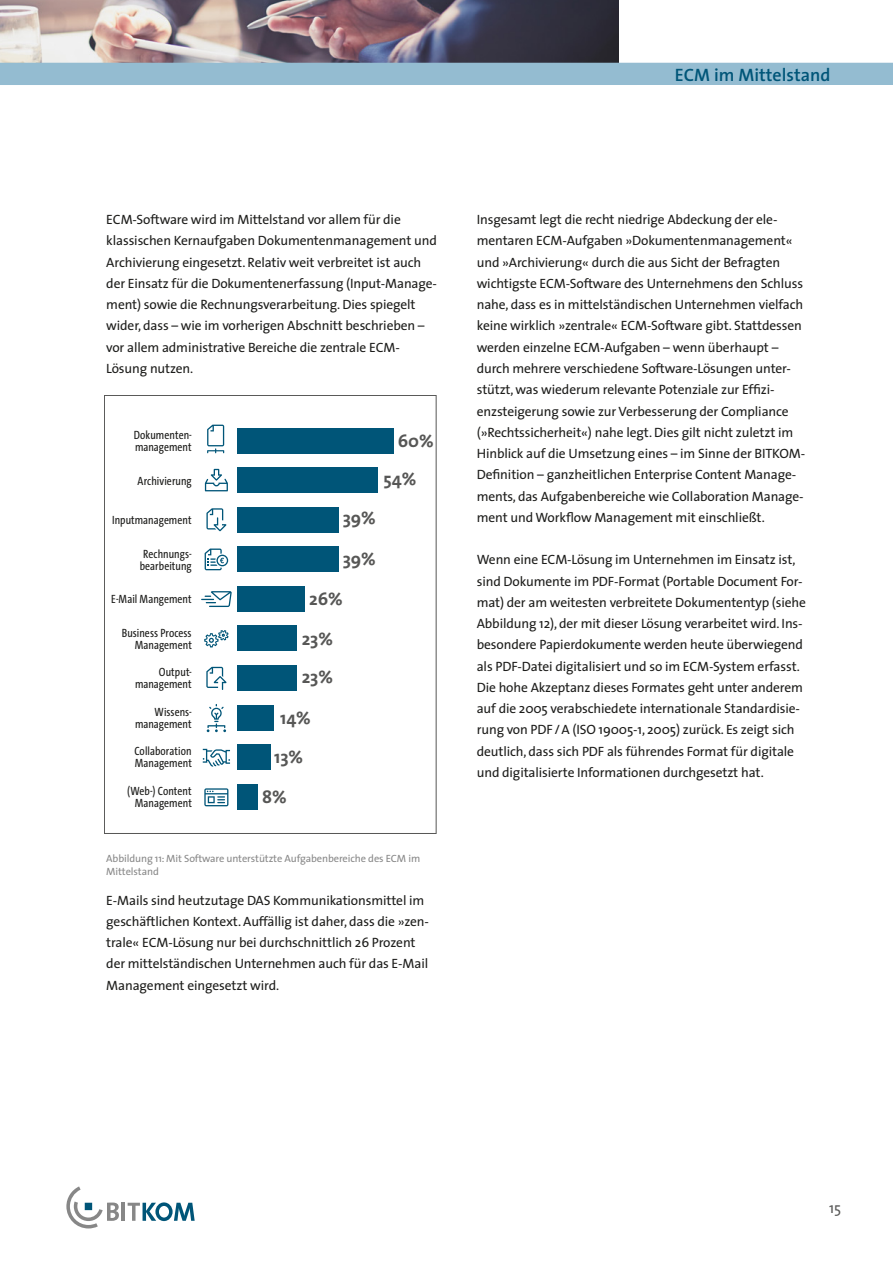
<style>
.page{position:relative;width:893px;height:1263px;background:#fff}
.page>*{position:absolute;margin:0;border:0;box-sizing:border-box;transform-origin:0 0}
.t1{font:700 18px/38.7px "The Sans";letter-spacing:-.005em;color:#575756;text-align:center}
.t2{font:600 18px "The Sans";color:#005578}
.t3{font:15px "The Sans";color:#575756}
.t4{font:13.5px/21.3px "The Sans";letter-spacing:-.01em;color:#1d1d1b}
.t5{font:12px/12px "The Sans Cd LF5 Plain";letter-spacing:.005em;color:#1d1d1b;text-align:right}
.t6{font:10.5px/13.5px "The Sans";letter-spacing:-.01em;color:#878787}
</style>
<div class="page">
<img style="left:0;top:0;width:618px;height:63px">
<div style="left:0;top:63px;width:893px;height:22px;background:#94bcd1"></div>
<svg style="left:66px;top:1186px;width:53px;height:42px"></svg>
<hr style="left:121px;top:1203px;width:4px;height:18px;background:#878787">
<div style="left:85px;top:1203px;width:7px;height:7px;background:#005578"></div>
<svg style="left:128px;top:1202px;width:67px;height:19px"></svg>
<div style="left:237px;top:785px;width:21px;height:25px;background:#005578"></div>
<div style="left:237px;top:586px;width:68px;height:26px;background:#005578"></div>
<div style="left:237px;top:626px;width:60px;height:25px;background:#005578"></div>
<div style="left:237px;top:665px;width:60px;height:26px;background:#005578"></div>
<div style="left:237px;top:705px;width:36px;height:25px;background:#005578"></div>
<div style="left:237px;top:744px;width:34px;height:26px;background:#005578"></div>
<div style="left:237px;top:428px;width:156px;height:25px;background:#005578"></div>
<div style="left:237px;top:467px;width:141px;height:26px;background:#005578"></div>
<div style="left:237px;top:507px;width:102px;height:25px;background:#005578"></div>
<div style="left:237px;top:546px;width:102px;height:26px;background:#005578"></div>
<svg style="left:204px;top:630px;width:25px;height:17px"></svg>
<svg style="left:204px;top:788px;width:24px;height:18px"></svg>
<svg style="left:205px;top:469px;width:23px;height:22px"></svg>
<svg style="left:207px;top:704px;width:19px;height:28px"></svg>
<svg style="left:205px;top:548px;width:23px;height:22px"></svg>
<svg style="left:206px;top:667px;width:20px;height:23px"></svg>
<svg style="left:206px;top:508px;width:20px;height:23px"></svg>
<svg style="left:201px;top:591px;width:31px;height:16px"></svg>
<svg style="left:203px;top:749px;width:27px;height:18px"></svg>
<div style="left:104px;top:395px;width:332px;height:439px;border:1px solid #575756"></div>
<svg style="left:207px;top:425px;width:17px;height:28px"></svg>
<h1 class="t2" style="left:675px;top:63px;width:157px">ECM im Mittelstand</h1>
<p class="t4" style="left:106px;top:209px;width:332px">ECM-Software wird im Mittelstand vor allem für die klassischen Kernaufgaben Dokumentenmanagement und Archivierung eingesetzt. Relativ weit verbreitet ist auch der Einsatz für die Dokumentenerfassung (Input-Manage&shy;ment) sowie die Rechnungsverarbeitung. Dies spiegelt wider, dass – wie im vorherigen Abschnitt beschrieben – vor allem administrative Bereiche die zentrale ECM-Lösung nutzen.</p>
<p class="t5" style="left:134px;top:428px;width:59px;text-align:left">Dokumenten&shy;management</p>
<p class="t5" style="left:138px;top:474px;width:56px">Archivierung</p>
<p class="t5" style="left:112px;top:514px;width:81px">Inputmanagement</p>
<p class="t5" style="left:140px;top:547px;width:53px;text-align:left">Rechnungs&shy;bearbeitung</p>
<p class="t5" style="left:111px;top:593px;width:82px">E-Mail Mangement</p>
<p class="t5" style="left:122px;top:626px;width:72px">Business Process<br>Management</p>
<p class="t5" style="left:135px;top:666px;width:58px">Output&shy;management</p>
<p class="t5" style="left:135px;top:705px;width:58px">Wissens&shy;management</p>
<p class="t5" style="left:134px;top:745px;width:59px;text-align:left">Collaboration<br>Management</p>
<p class="t5" style="left:127px;top:784px;width:66px">(Web-) Content<br>Management</p>
<h1 class="t1" style="left:384px;top:422px;width:52px;line-height:38px;text-align:left;text-indent:14px">60%<br>54%</h1>
<h1 class="t1" style="left:343px;top:499px;width:35px">39%</h1>
<h1 class="t1" style="left:343px;top:540px;width:35px">39%</h1>
<h1 class="t1" style="left:302px;top:580px;width:43px">26%<br>23%<br>23%</h1>
<h1 class="t1" style="left:274px;top:698px;width:38px;line-height:39.5px">14%<br>13%</h1>
<h1 class="t1" style="left:262px;top:778px;width:26px">8%</h1>
<p class="t6" style="left:106px;top:852px;width:315px">Abbildung 11: Mit Software unterstützte Aufgabenbereiche des ECM im<br>Mittelstand</p>
<p class="t4" style="left:106px;top:889px;width:324px">E-Mails sind heutzutage DAS Kommunikationsmittel im geschäftlichen Kontext. Auffällig ist daher, dass die »zen&shy;trale« ECM-Lösung nur bei durchschnittlich 26 Prozent der mittelständischen Unternehmen auch für das E-Mail Management eingesetzt wird.</p>
<p class="t4" style="left:477px;top:209px;width:330px">Insgesamt legt die recht niedrige Abdeckung der ele&shy;mentaren ECM-Aufgaben »Dokumentenmanagement« und »Archivierung« durch die aus Sicht der Befragten wichtigste ECM-Software des Unternehmens den Schluss nahe, dass es in mittelständischen Unternehmen vielfach keine wirklich »zentrale« ECM-Software gibt. Stattdessen werden einzelne ECM-Aufgaben – wenn überhaupt – durch mehrere verschiedene Software-Lösungen unter&shy;stützt, was wiederum relevante Potenziale zur Effizi&shy;enzsteigerung sowie zur Verbesserung der Compliance (»Rechtssicherheit«) nahe legt. Dies gilt nicht zuletzt im Hinblick auf die Umsetzung eines – im Sinne der BITKOM-Definition – ganzheitlichen Enterprise Content Manage&shy;ments, das Aufgabenbereiche wie Collaboration Manage&shy;ment und Workflow Management mit einschließt.</p>
<p class="t4" style="left:477px;top:549px;width:331px">Wenn eine ECM-Lösung im Unternehmen im Einsatz ist, sind Dokumente im PDF-Format (Portable Document For&shy;mat) der am weitesten verbreitete Dokumententyp (siehe Abbildung 12), der mit dieser Lösung verarbeitet wird. Ins&shy;besondere Papierdokumente werden heute überwiegend als PDF-Datei digitalisiert und so im ECM-System erfasst.<br>Die hohe Akzeptanz dieses Formates geht unter anderem auf die 2005 verabschiedete internationale Standardisie&shy;rung von PDF/A (ISO 19005-1, 2005) zurück. Es zeigt sich deutlich, dass sich PDF als führendes Format für digitale und digitalisierte Informationen durchgesetzt hat.</p>
<p class="t3" style="left:829px;top:1199px;width:14px">15</p>
</div>
